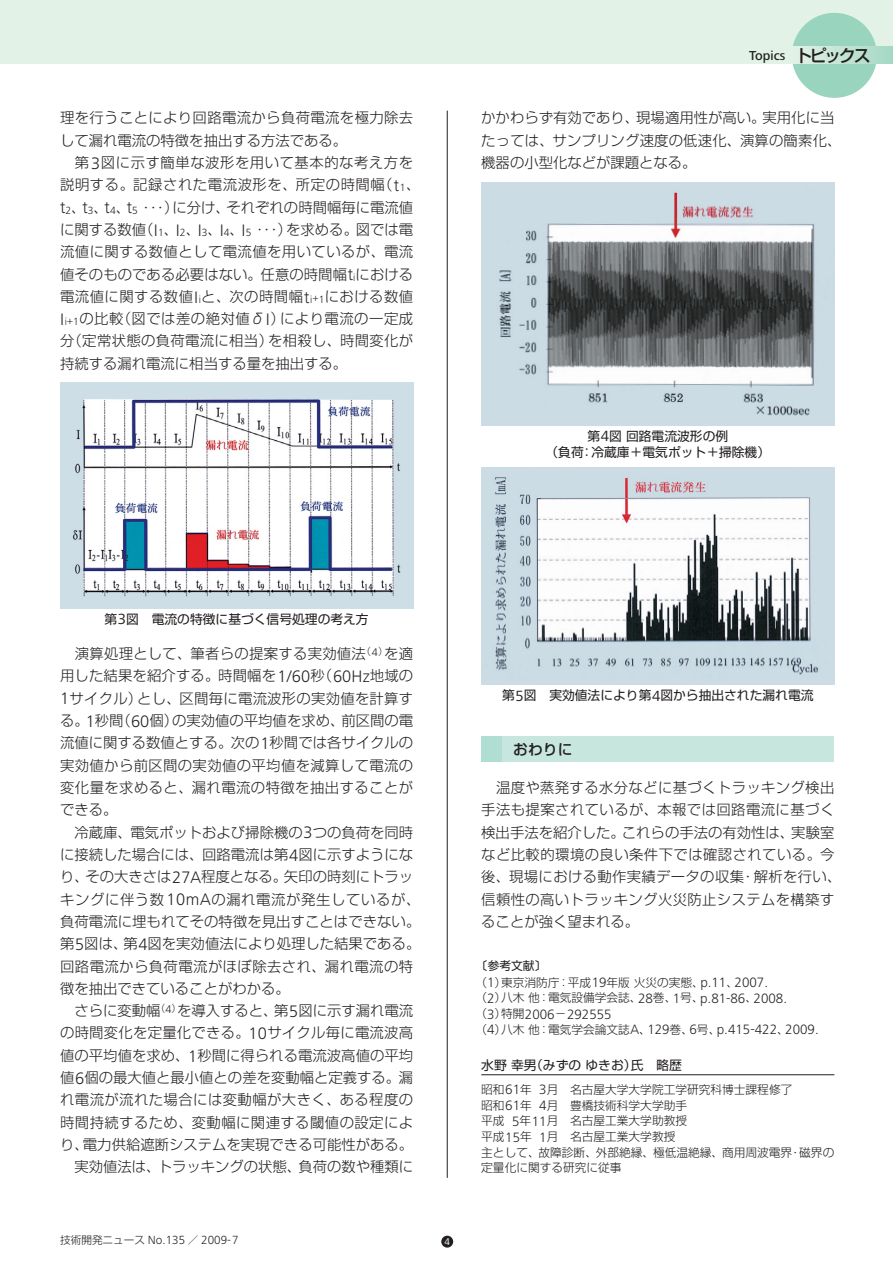
<style>
.page{position:relative;width:893px;height:1263px;background:#fff}
.page>*{position:absolute;margin:0;border:0;box-sizing:border-box;transform-origin:0 0}
.t1{font:14.85px "Shin Go Pro Medium 90 pv RKSJ H";color:#231f20}
.t2{font:14.4px/22.4px "Shin Go Pro Light 90 pv RKSJ H";letter-spacing:.015em;color:#231f20}
.t3{font:300 14.1px/15.8px "Frutiger Next LT";color:#231f20}
.t4{font:500 13.5px "Frutiger Next LT";color:#231f20}
.t5{font:12.75px/15.9px "Shin Go Pro Regular 90 pv RKSJ H";color:#231f20;text-align:center}
.t6{font:300 12.15px "Frutiger Next LT";color:#231f20}
.t7{font:11.7px/15.8px "Shin Go Pro Light 90 pv RKSJ H";color:#231f20}
.t8{font:11.7px "Shin Go Pro Regular 90 pv RKSJ H";color:#231f20}
.t9{font:10.05px "Frutiger Next LT";color:#fff}
.s1{font-family:"Frutiger Next LT";font-weight:300;font-size:17.25px}
.s2{font-family:"Frutiger Next LT";font-weight:300;font-size:10.8px}
.s3{font-family:"Shin Go Pro Medium 90 pv RKSJ H";font-weight:400;font-size:16.95px}
.s4{font-family:"Frutiger Next LT";font-size:15.3px}
.s5{font-family:"Shin Go Pro Light 90 pv RKSJ H";font-weight:400;font-size:10.65px}
.s6{font-family:"Frutiger Next LT";font-weight:300;font-size:14.1px}
.s7{font-family:"Shin Go Pro Light 90 pv RKSJ H";font-weight:400;font-size:11.7px}
</style>
<div class="page">
<hr style="left:0;top:0;width:1px;height:64px;background:#e3f2e7">
<div style="left:1px;top:0;width:891px;height:64px;background:#e3f2e7"></div>
<div style="left:791px;top:13px;width:85px;height:85px;background:#99d4bf;border-radius:50%"></div>
<div style="left:791px;top:47px;width:101px;height:17px;background:linear-gradient(to right,#e4f2e7,#a5d8c5)"></div>
<div style="left:441px;top:1236px;width:12px;height:12px;background:#231f20;border-radius:50%"></div>
<hr style="left:447px;top:111px;width:1px;height:1067px;background:#231f20">
<hr style="left:481px;top:1075px;width:353px;height:1px;background:#231f20">
<img style="left:60px;top:383px;width:353px;height:225px">
<img style="left:481px;top:183px;width:353px;height:242px">
<img style="left:481px;top:468px;width:353px;height:217px">
<div style="left:481px;top:736px;width:21px;height:26px;background:#b1ded2"></div>
<div style="left:502px;top:736px;width:332px;height:26px;background:#c7e7de"></div>
<p class="t2" style="left:60px;top:109px;width:362px">理を行うことにより回路電流から負荷電流を極力除去して漏れ電流の特徴を抽出する方法である。<br>　第<span class="s1">3</span>図に示す簡単な波形を用いて基本的な考え方を説明する。記録された電流波形を、所定の時間幅（<span class="s1">t</span><span class="s2">1</span>、<span class="s1">t</span><span class="s2">2</span>、<span class="s1">t</span><span class="s2">3</span>、<span class="s1">t</span><span class="s2">4</span>、<span class="s1">t</span><span class="s2">5</span> ･･･）に分け、それぞれの時間幅毎に電流値に関する数値（<span class="s1">I</span><span class="s2">1</span>、<span class="s1">I</span><span class="s2">2</span>、<span class="s1">I</span><span class="s2">3</span>、<span class="s1">I</span><span class="s2">4</span>、<span class="s1">I</span><span class="s2">5</span> ･･･）を求める。図では電流値に関する数値として電流値を用いているが、電流値そのものである必要はない。任意の時間幅<span class="s1">t</span><span class="s2">i</span>における電流値に関する数値<span class="s1">I</span><span class="s2">i</span>と、次の時間幅<span class="s1">t</span><span class="s2">i+1</span>における数値<br><span class="s1">I</span><span class="s2">i+1</span>の比較（図では差の絶対値δ<span class="s1">I</span>）により電流の一定成分（定常状態の負荷電流に相当）を相殺し、時間変化が持続する漏れ電流に相当する量を抽出する。</p>
<p class="t4" style="left:749px;top:50px;width:123px">Topics <span class="s3">トピックス</span></p>
<p class="t2" style="left:481px;top:109px;width:362px">かかわらず有効であり、現場適用性が高い。実用化に当たっては、サンプリング速度の低速化、演算の簡素化、機器の小型化などが課題となる。</p>
<p class="t5" style="left:545px;top:430px;width:226px">第<span class="s4">4</span>図回路電流波形の例<br>（負荷：冷蔵庫＋電気ポット＋掃除機）</p>
<p class="t5" style="left:105px;top:613px;width:266px">第<span class="s4">3</span>図　電流の特徴に基づく信号処理の考え方</p>
<p class="t2" style="left:60px;top:644px;width:362px">　演算処理として、筆者らの提案する実効値法<sup>（</sup><sup>4</sup><sup>）</sup>を適用した結果を紹介する。時間幅を<span class="s1">1/60</span>秒（<span class="s1">60Hz</span>地域の<br><span class="s1">1</span>サイクル）とし、区間毎に電流波形の実効値を計算する。<span class="s1">1</span>秒間（<span class="s1">60</span>個）の実効値の平均値を求め、前区間の電流値に関する数値とする。次の<span class="s1">1</span>秒間では各サイクルの実効値から前区間の実効値の平均値を減算して電流の変化量を求めると、漏れ電流の特徴を抽出することができる。<br>　冷蔵庫、電気ポットおよび掃除機の<span class="s1">3</span>つの負荷を同時に接続した場合には、回路電流は第<span class="s1">4</span>図に示すようになり、その大きさは<span class="s1">27A</span>程度となる。矢印の時刻にトラッキングに伴う数<span class="s1">10mA</span>の漏れ電流が発生しているが、負荷電流に埋もれてその特徴を見出すことはできない。第<span class="s1">5</span>図は、第<span class="s1">4</span>図を実効値法により処理した結果である。回路電流から負荷電流がほぼ除去され、漏れ電流の特徴を抽出できていることがわかる。<br>　さらに変動幅<sup>（</sup><sup>4</sup><sup>）</sup>を導入すると、第<span class="s1">5</span>図に示す漏れ電流の時間変化を定量化できる。<span class="s1">10</span>サイクル毎に電流波高値の平均値を求め、<span class="s1">1</span>秒間に得られる電流波高値の平均値<span class="s1">6</span>個の最大値と最小値との差を変動幅と定義する。漏れ電流が流れた場合には変動幅が大きく、ある程度の時間持続するため、変動幅に関連する閾値の設定により、電力供給遮断システムを実現できる可能性がある。　実効値法は、トラッキングの状態、負荷の数や種類に</p>
<p class="t6" style="left:60px;top:1236px;width:180px"><span class="s5">技術開発ニュース</span> No.135 <span class="s5">／</span> 2009-7</p>
<p class="t9" style="left:444px;top:1238px;width:7px">4</p>
<p class="t5" style="left:502px;top:689px;width:313px">第<span class="s4">5</span>図　実効値法により第<span class="s4">4</span>図から抽出された漏れ電流</p>
<p class="t1" style="left:513px;top:743px;width:61px">おわりに</p>
<p class="t2" style="left:481px;top:778px;width:362px">　温度や蒸発する水分などに基づくトラッキング検出手法も提案されているが、本報では回路電流に基づく検出手法を紹介した。これらの手法の有効性は、実験室など比較的環境の良い条件下では確認されている。今後、現場における動作実績データの収集・解析を行い、信頼性の高いトラッキング火災防止システムを構築することが強く望まれる。</p>
<p class="t8" style="left:475px;top:961px;width:73px">〔参考文献〕</p>
<p class="t7" style="left:475px;top:976px;width:313px">（<span class="s6">1</span>）東京消防庁：平成<span class="s6">19</span>年版火災の実態、<span class="s6">p.11</span>、<span class="s6">2007.</span>（<span class="s6">2</span>）八木他：電気設備学会誌、<span class="s6">28</span>巻、<span class="s6">1</span>号、<span class="s6">p.81-86</span>、<span class="s6">2008.</span></p>
<p class="t3" style="left:475px;top:1008px;width:345px"><span class="s7">（</span>3<span class="s7">）特開</span>2006<span class="s7">－</span>292555<br><span class="s7">（</span>4<span class="s7">）八木他：電気学会論文誌</span>A<span class="s7">、</span>129<span class="s7">巻、</span>6<span class="s7">号、</span>p.415-422<span class="s7">、</span>2009.</p>
<p class="t5" style="left:481px;top:1059px;width:202px">水野 幸男（みずの ゆきお）氏　略歴</p>
<p class="t7" style="left:481px;top:1083px;width:354px">昭和<span class="s6">61</span>年 <span class="s6">3</span>月　名古屋大学大学院工学研究科博士課程修了<br>昭和<span class="s6">61</span>年 <span class="s6">4</span>月　豊橋技術科学大学助手<br>平成 <span class="s6">5</span>年<span class="s6">11</span>月　名古屋工業大学助教授<br>平成<span class="s6">15</span>年 <span class="s6">1</span>月　名古屋工業大学教授<br>主として、故障診断、外部絶縁、極低温絶縁、商用周波電界・磁界の定量化に関する研究に従事</p>
</div>
